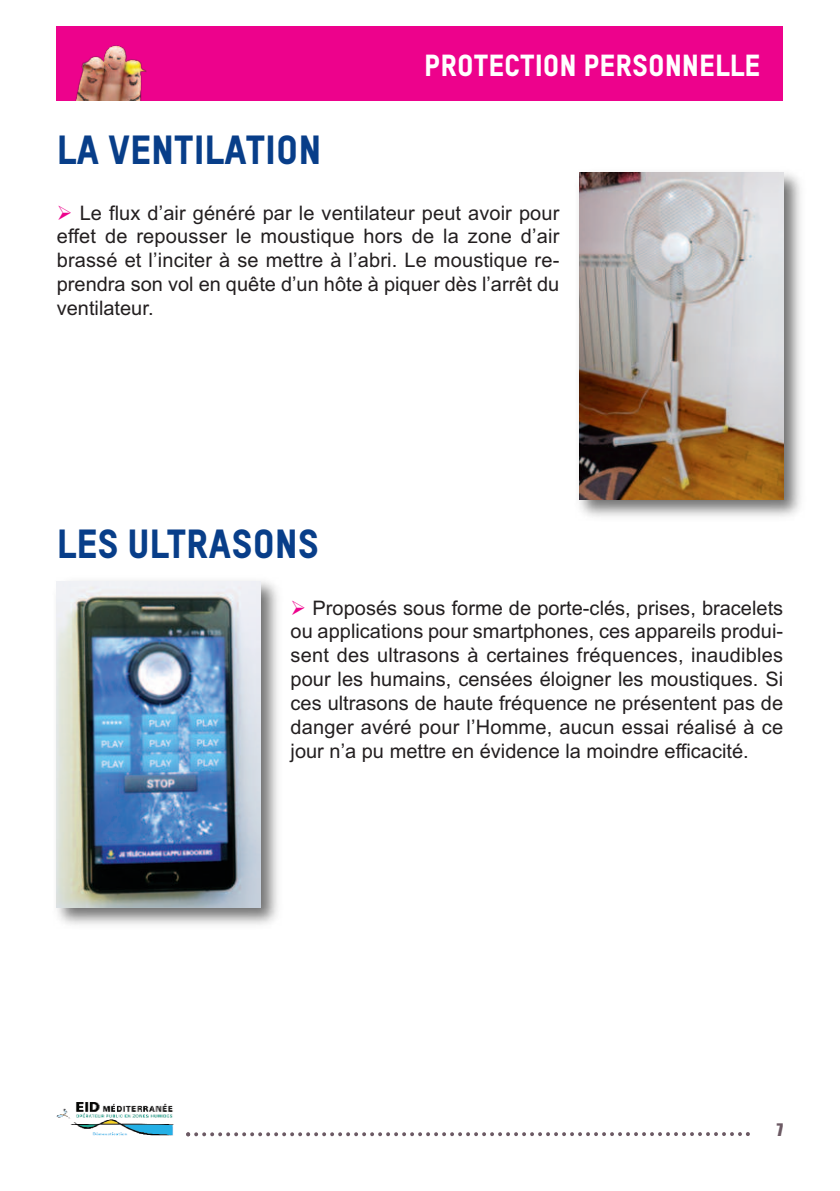
<style>
.page{position:relative;width:840px;height:1191px;background:#fff}
.page>*{position:absolute;margin:0;border:0;box-sizing:border-box;transform-origin:0 0}
.t1{font:40px "TSTARPRO Headline";color:#083e89}
.t2{font:30px "TSTARPRO Headline";color:#fff}
.t3{font:20px/23.8px "Arial";color:#231f20;text-align:justify}
.t4{font:16px "Impact";color:#6c5a64}
.s1{color:#ed028c}
</style>
<div class="page">
<svg style="left:186px;top:1132px;width:563px;height:4px"></svg>
<svg style="left:93px;top:1135px;width:80px;height:1px"></svg>
<img style="left:57px;top:1102px;width:117px;height:33px">
<img style="left:579px;top:172px;width:222px;height:345px">
<img style="left:579px;top:173px;width:203px;height:326px">
<img style="left:56px;top:581px;width:222px;height:344px">
<img style="left:57px;top:581px;width:203px;height:326px">
<div style="left:57px;top:26px;width:725px;height:75px;background:#ed028c"></div>
<img style="left:75px;top:45px;width:72px;height:56px">
<h1 class="t1" style="left:57px;top:136px;width:266px">LA VENTILATION</h1>
<h2 class="t2" style="left:424px;top:54px;width:337px">PROTECTION PERSONNELLE</h2>
<p class="t3" style="left:57px;top:201px;width:504px"><span class="s1">➢</span> Le flux d’air généré par le ventilateur peut avoir pour effet de repousser le moustique hors de la zone d’air brassé et l’inciter à se mettre à l’abri. Le moustique re&shy;prendra son vol en quête d’un hôte à piquer dès l’arrêt du ventilateur.</p>
<h1 class="t1" style="left:57px;top:530px;width:264px">LES ULTRASONS</h1>
<p class="t3" style="left:290px;top:596px;width:494px"><span class="s1">➢</span> Proposés sous forme de porte-clés, prises, bracelets ou applications pour smartphones, ces appareils produi&shy;sent des ultrasons à certaines fréquences, inaudibles pour les humains, censées éloigner les moustiques. Si ces ultrasons de haute fréquence ne présentent pas de danger avéré pour l’Homme, aucun essai réalisé à ce jour n’a pu mettre en évidence la moindre efficacité.</p>
<p class="t4" style="left:776px;top:1120px;width:8px">7</p>
</div>
